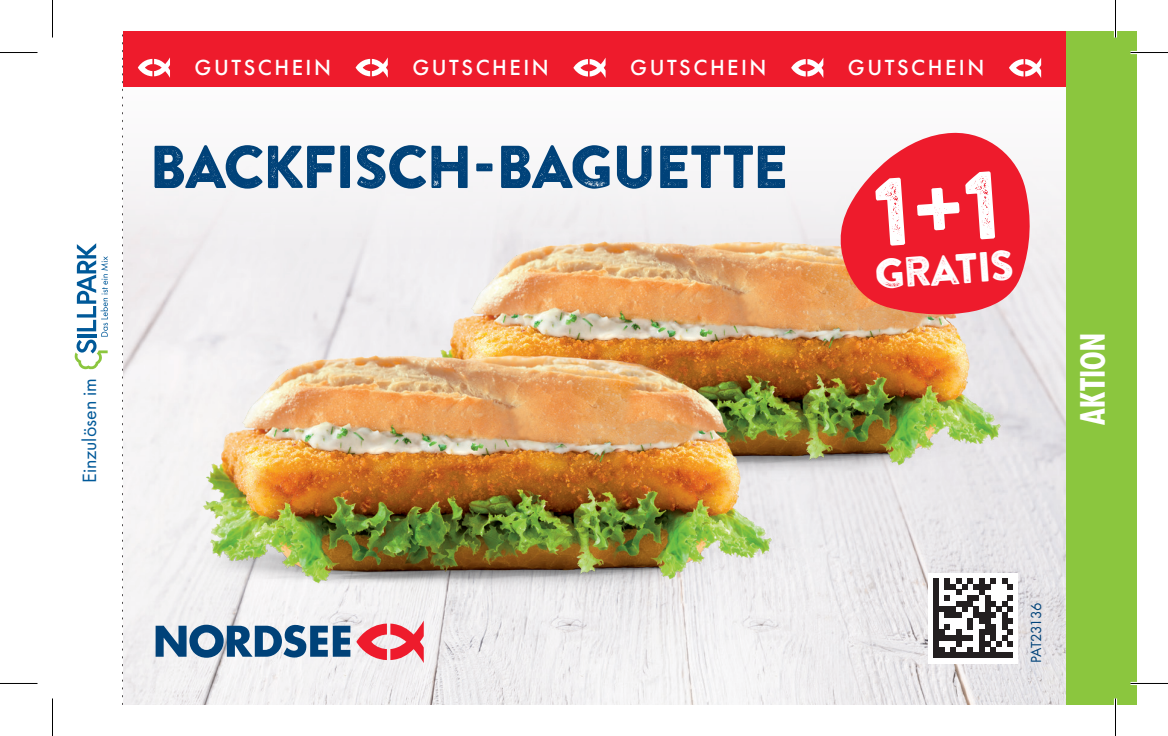
<style>
.page{position:relative;width:1168px;height:736px;background:#fff}
.page>*{position:absolute;margin:0;border:0;box-sizing:border-box;transform-origin:0 0}
.t1{font:60.25px "Brandon Printed One";letter-spacing:-.055em;color:#004279}
.t2{font:42px "Brandon Printed One";color:#fff}
.t3{font:700 condensed 32.5px "Futura";color:#fff}
.t4{font:500 22.75px "Futura PT";letter-spacing:.11em;color:#fff}
.t5{font:20px "Futura PT";color:#005999}
.t6{font:15px "Futura PT";letter-spacing:-.04em;color:#004279}
</style>
<div class="page">
<div style="left:1066px;top:31px;width:71px;height:673px;background:#8bc63e"></div>
<svg style="left:75px;top:243px;width:33px;height:126px"></svg>
<img style="left:125px;top:176px;width:941px;height:528px">
<div style="left:928px;top:573px;width:90px;height:90px;background:#fff"></div>
<svg style="left:933px;top:578px;width:80px;height:80px"></svg>
<svg style="left:356px;top:630px;width:68px;height:33px"></svg>
<svg style="left:156px;top:624px;width:194px;height:33px"></svg>
<div style="left:123px;top:31px;width:943px;height:56px;background:#ee1b2c"></div>
<svg style="left:138px;top:57px;width:32px;height:21px"></svg>
<svg style="left:356px;top:57px;width:32px;height:21px"></svg>
<svg style="left:573px;top:58px;width:33px;height:20px"></svg>
<svg style="left:791px;top:58px;width:32px;height:20px"></svg>
<svg style="left:1009px;top:58px;width:32px;height:20px"></svg>
<img style="left:387px;top:219px;width:648px;height:298px">
<img style="left:158px;top:332px;width:648px;height:298px">
<svg style="left:837px;top:132px;width:195px;height:185px;fill:#ee1b2c"></svg>
<svg style="left:122px;top:34px;width:3px;height:670px"></svg>
<hr style="left:1130px;top:51px;width:38px;height:3px;background:#fff">
<hr style="left:1130px;top:682px;width:38px;height:3px;background:#fff">
<hr style="left:1114px;top:0;width:3px;height:37px;background:#fff">
<hr style="left:1114px;top:698px;width:3px;height:38px;background:#fff">
<hr style="left:0;top:52px;width:38px;height:1px;background:#000">
<hr style="left:1130px;top:52px;width:38px;height:1px;background:#000">
<hr style="left:0;top:683px;width:38px;height:1px;background:#000">
<hr style="left:1130px;top:683px;width:38px;height:1px;background:#000">
<hr style="left:52px;top:0;width:1px;height:37px;background:#000">
<hr style="left:52px;top:698px;width:1px;height:38px;background:#000">
<hr style="left:1115px;top:0;width:1px;height:37px;background:#000">
<hr style="left:1115px;top:698px;width:1px;height:38px;background:#000">
<div style="left:875px;top:171px;width:120px;height:75px;background:#ee1b2c"></div>
<p class="t5" style="left:78px;top:483px;width:106px;rotate:-90deg">Einzulösen im</p>
<p class="t4" style="left:195px;top:54px;width:138px">GUTSCHEIN</p>
<p class="t4" style="left:412px;top:54px;width:138px">GUTSCHEIN</p>
<p class="t4" style="left:630px;top:54px;width:138px">GUTSCHEIN</p>
<p class="t4" style="left:848px;top:54px;width:138px">GUTSCHEIN</p>
<h1 class="t1" style="left:148px;top:129px;width:642px">BACKFISCH-BAGUETTE</h1>
<h2 class="t2" style="left:872px;top:248px;width:142px;rotate:-4deg">Gratis</h2>
<h3 class="t3" style="left:1072px;top:425px;width:95px;rotate:-90deg">AKTION</h3>
<p class="t6" style="left:1027px;top:663px;width:62px;rotate:-90deg">PAT23136</p>
</div>
